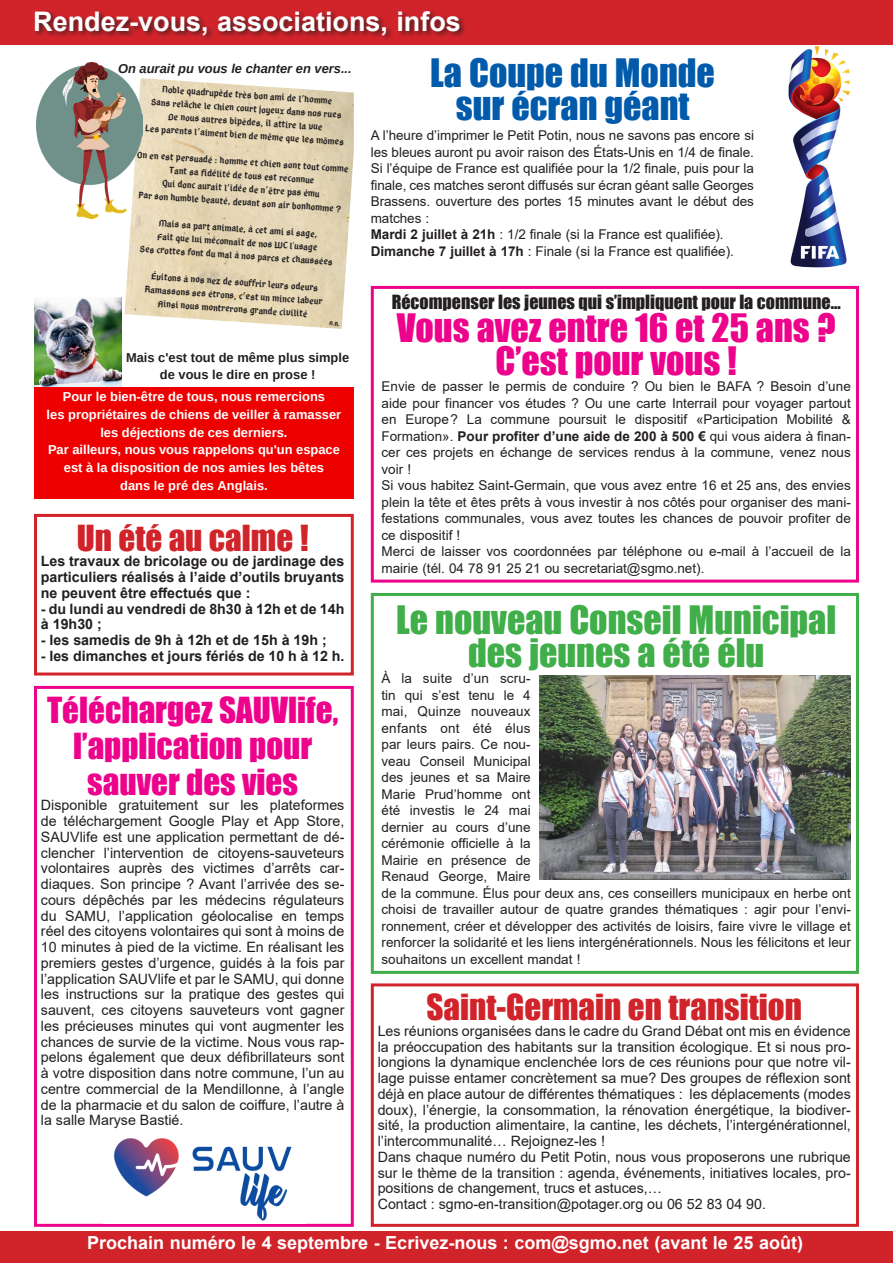
<style>
.page{position:relative;width:893px;height:1263px;background:#fff}
.page>*{position:absolute;margin:0;border:0;box-sizing:border-box;transform-origin:0 0}
.texte{font:36px/33px "Impact";color:#40ae49;text-align:center}
.texte-2{font:36px "Impact";color:#ed028c}
.texte-3{font:36px "Impact";color:#015aaa}
.texte-4{font:33px/36px "Impact";color:#ed028c;text-align:center}
.texte-5{font:33px "Impact";color:#d1232a}
.ADJOINTS{font:700 27px "Arial";color:#fff}
.inter{font:700 18px "Arial";color:#fff}
.texte-6{font:18px "Impact";color:#231f20}
.texte_echo{font:14.25px/15.8px "Arial";color:#231f20;text-align:justify}
.texte_echo-2{font:700 14.25px/15.8px "Arial";color:#231f20;text-align:justify}
.texte-7{font:13.5px/16.5px "Arial";color:#231f20;text-align:justify}
.t1{font:700 12.9px/17.7px "Arimo";color:#fff;text-align:center}
.t2{font:700 12.9px/17.7px "Arimo";color:#231f20;text-align:center}
.t3{font:italic 700 12.9px "Arimo";color:#231f20}
.t4{font:9.6px/13.4px "Abibas";color:#231f20;text-align:center}
.t5{font:6.45px "Abibas";color:#231f20}
.s1{font-family:"Noto Sans Gurmukhi"}
.s2{font-weight:700}
</style>
<div class="page">
<div style="left:0;top:1231px;width:893px;height:32px;background:#d1232a"></div>
<div style="left:0;top:0;width:893px;height:44px;background:#d1232a"></div>
<div style="left:34px;top:10px;width:433px;height:32px;background:#231f20;opacity:.75"></div>
<div style="left:371px;top:286px;width:488px;height:297px;border:3px solid #ed028c"></div>
<div style="left:371px;top:593px;width:488px;height:381px;border:3px solid #40ae49"></div>
<div style="left:34px;top:514px;width:320px;height:161px;border:3px solid #d1232a"></div>
<div style="left:371px;top:983px;width:488px;height:244px;border:3px solid #d1232a"></div>
<div style="left:34px;top:686px;width:320px;height:541px;border:3px solid #ed028c"></div>
<img style="left:539px;top:675px;width:312px;height:204px">
<img style="left:788px;top:47px;width:62px;height:221px">
<img style="left:34px;top:297px;width:88px;height:91px">
<div style="left:34px;top:388px;width:320px;height:111px;background:#ef0000"></div>
<img style="left:125px;top:78px;width:229px;height:251px">
<img style="left:37px;top:62px;width:105px;height:157px">
<img style="left:103px;top:1138px;width:203px;height:86px">
<p class="ADJOINTS" style="left:33px;top:2px;width:429px">Rendez-vous, associations, infos</p>
<p class="t3" style="left:118px;top:59px;width:235px">On aurait pu vous le chanter en vers...</p>
<p class="t4" style="left:163px;top:82px;width:172px;rotate:4deg">Noble quadrupède très bon ami de l<span class="s1">’</span>homme</p>
<p class="t4" style="left:147px;top:108px;width:200px;rotate:4deg">De nous autres bipèdes, il attire la vue<br>Les parents l<span class="s1">’</span>aiment bien de même que les mômes</p>
<p class="t4" style="left:138px;top:147px;width:214px;rotate:4deg">On en est persuadé : homme et chien sont tout comme<br>Tant sa fidélité de tous est reconnue</p>
<p class="t4" style="left:139px;top:188px;width:205px;rotate:4deg">Par son humble beauté, devant son air bonhomme ?</p>
<p class="t4" style="left:152px;top:95px;width:192px;rotate:4deg">Sans relâche le chien court joyeux dans nos rues</p>
<p class="t4" style="left:163px;top:176px;width:159px;rotate:4deg">Qui donc aurait l<span class="s1">’</span>idée de n<span class="s1">’</span>être pas ému</p>
<p class="t4" style="left:160px;top:216px;width:160px;rotate:4deg">Mais sa part animale, à cet ami si sage,</p>
<p class="t4" style="left:141px;top:242px;width:195px;rotate:4deg">Ses crottes font du mal à nos parcs et chaussées</p>
<p class="t4" style="left:158px;top:229px;width:162px;rotate:4deg">Fait que lui méconnaît de nos WC l'usage</p>
<p class="t4" style="left:145px;top:282px;width:179px;rotate:4deg">Ramassons ses étrons, c<span class="s1">’</span>est un mince labeur</p>
<p class="t4" style="left:152px;top:269px;width:169px;rotate:4deg">Évitons à nos nez de souffrir leurs odeurs</p>
<p class="t4" style="left:159px;top:297px;width:151px;rotate:4deg">Ainsi nous montrerons grande civilité</p>
<p class="t5" style="left:330px;top:319px;width:12px;rotate:7deg">A.R.</p>
<p class="t2" style="left:126px;top:348px;width:225px">Mais c'est tout de même plus simple de vous le dire en prose !</p>
<p class="t1" style="left:47px;top:388px;width:296px">Pour le bien-être de tous, nous remercions<br>les propriétaires de chiens de veiller à ramasser les déjections de ces derniers.<br>Par ailleurs, nous vous rappelons qu'un espace est à la disposition de nos amies les bêtes<br>dans le pré des Anglais.</p>
<p class="texte-5" style="left:77px;top:512px;width:233px">Un été au calme !</p>
<p class="texte_echo-2" style="left:41px;top:554px;width:305px">Les travaux de bricolage ou de jardinage des particuliers réalisés à l’aide d’outils bruyants ne peuvent être effectués que :</p>
<p class="texte_echo-2" style="left:41px;top:601px;width:305px">- du lundi au vendredi de 8h30 à 12h et de 14h à 19h30 ;</p>
<p class="texte_echo-2" style="left:41px;top:632px;width:287px">- les samedis de 9h à 12h et de 15h à 19h ;</p>
<p class="texte_echo-2" style="left:41px;top:648px;width:305px">- les dimanches et jours fériés de 10 h à 12 h.</p>
<p class="texte-4" style="left:47px;top:691px;width:293px">Téléchargez SAUVlife, l’application pour sauver des vies</p>
<p class="texte_echo" style="left:41px;top:797px;width:305px">Disponible gratuitement sur les plateformes de téléchargement Google Play et App Store, SAUVlife est une application permettant de dé&shy;clencher l’intervention de citoyens-sauveteurs volontaires auprès des victimes d’arrêts car&shy;diaques. Son principe ? Avant l’arrivée des se&shy;cours dépêchés par les médecins régulateurs du SAMU, l’application géolocalise en temps réel des citoyens volontaires qui sont à moins de 10 minutes à pied de la victime. En réalisant les premiers gestes d’urgence, guidés à la fois par l’application SAUVlife et par le SAMU, qui donne les instructions sur la pratique des gestes qui sauvent, ces citoyens sauveteurs vont gagner les précieuses minutes qui vont augmenter les chances de survie de la victime. Nous vous rap&shy;pelons également que deux défibrillateurs sont à votre disposition dans notre commune, l’un au centre commercial de la Mendillonne, à l’angle de la pharmacie et du salon de coiffure, l’autre à la salle Maryse Bastié.</p>
<p class="texte-3" style="left:430px;top:45px;width:286px">La Coupe du Monde</p>
<p class="texte-3" style="left:456px;top:78px;width:235px">sur écran géant</p>
<p class="texte-7" style="left:371px;top:127px;width:385px">A l’heure d’imprimer le Petit Potin, nous ne savons pas encore si les bleues auront pu avoir raison des États-Unis en 1/4 de finale.<br>Si l’équipe de France est qualifiée pour la 1/2 finale, puis pour la finale, ces matches seront diffusés sur écran géant salle Georges Brassens. ouverture des portes 15 minutes avant le début des matches :</p>
<p class="texte-7" style="left:371px;top:226px;width:354px"><span class="s2">Mardi 2 juillet à 21h</span> : 1/2 finale (si la France est qualifiée).</p>
<p class="texte-7" style="left:371px;top:243px;width:365px"><span class="s2">Dimanche 7 juillet à 17h</span> : Finale (si la France est qualifiée).</p>
<p class="texte-6" style="left:392px;top:288px;width:450px">Récompenser les jeunes qui s’impliquent pour la commune…</p>
<p class="texte-2" style="left:397px;top:300px;width:441px">Vous avez entre 16 et 25 ans ?</p>
<p class="texte-2" style="left:495px;top:333px;width:243px">C’est pour vous !</p>
<p class="texte-7" style="left:382px;top:378px;width:471px">Envie de passer le permis de conduire ? Ou bien le BAFA ? Besoin d’une aide pour financer vos études ? Ou une carte Interrail pour voyager partout en Europe? La commune poursuit le dispositif «Participation Mobilité &amp; Formation». <span class="s2">Pour profiter d’une aide de 200 à 500 €</span> qui vous aidera à finan&shy;cer ces projets en échange de services rendus à la commune, venez nous voir !</p>
<p class="texte-7" style="left:382px;top:477px;width:471px">Si vous habitez Saint-Germain, que vous avez entre 16 et 25 ans, des envies plein la tête et êtes prêts à vous investir à nos côtés pour organiser des mani&shy;festations communales, vous avez toutes les chances de pouvoir profiter de ce dispositif !</p>
<p class="texte-7" style="left:382px;top:543px;width:471px">Merci de laisser vos coordonnées par téléphone ou e-mail à l’accueil de la mairie (tél. 04 78 91 25 21 ou secretariat@sgmo.net).</p>
<p class="texte" style="left:396px;top:602px;width:442px">Le nouveau Conseil Municipal des jeunes a été élu</p>
<p class="texte-7" style="left:382px;top:670px;width:471px;text-align:left">À la suite d’un scru-<br>tin qui s’est tenu le 4<br>mai, Quinze nouveaux<br>enfants ont été élus<br>par leurs pairs. Ce nou-<br>veau Conseil Municipal<br>des jeunes et sa Maire<br>Marie Prud’homme ont<br>été investis le 24 mai<br>dernier au cours d’une<br>cérémonie officielle à la<br>Mairie en présence de<br>Renaud George, Maire<br>de la commune. Élus pour deux ans, ces conseillers municipaux en herbe ont choisi de travailler autour de quatre grandes thématiques : agir pour l’envi&shy;ronnement, créer et développer des activités de loisirs, faire vivre le village et renforcer la solidarité et les liens intergénérationnels. Nous les félicitons et leur souhaitons un excellent mandat !</p>
<p class="texte-5" style="left:427px;top:981px;width:377px">Saint-Germain en transition</p>
<p class="texte_echo" style="left:378px;top:1023px;width:475px">Les réunions organisées dans le cadre du Grand Débat ont mis en évidence la préoccupation des habitants sur la transition écologique. Et si nous pro&shy;longions la dynamique enclenchée lors de ces réunions pour que notre vil&shy;lage puisse entamer concrètement sa mue? Des groupes de réflexion sont déjà en place autour de différentes thématiques : les déplacements (modes doux), l’énergie, la consommation, la rénovation énergétique, la biodiver&shy;sité, la production alimentaire, la cantine, les déchets, l’intergénérationnel, l’intercommunalité… Rejoignez-les !</p>
<p class="texte_echo" style="left:378px;top:1149px;width:475px">Dans chaque numéro du Petit Potin, nous vous proposerons une rubrique sur le thème de la transition : agenda, événements, initiatives locales, pro&shy;positions de changement, trucs et astuces,…</p>
<p class="texte_echo" style="left:378px;top:1196px;width:390px">Contact : sgmo-en-transition@potager.org ou 06 52 83 04 90.</p>
<p class="inter" style="left:87px;top:1230px;width:717px">Prochain numéro le 4 septembre - Ecrivez-nous : com@sgmo.net (avant le 25 août)</p>
</div>
